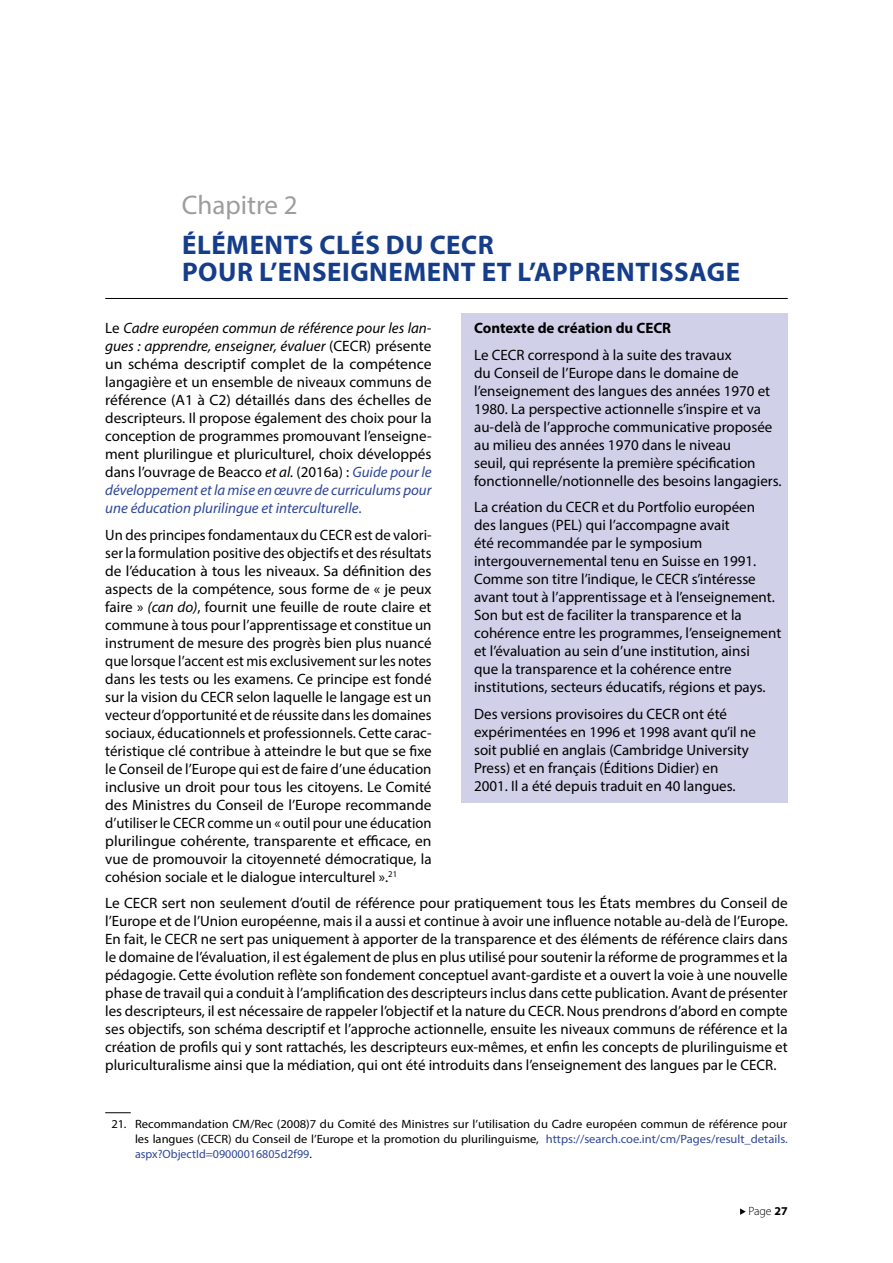
<style>
.page{position:relative;width:893px;height:1263px;background:#fff}
.page>*{position:absolute;margin:0;border:0;box-sizing:border-box;transform-origin:0 0}
.t1{font:700 27px/27px "Myriad Pro";letter-spacing:.02em;color:#153d8a}
.t2{font:27px "Myriad Pro";color:#9d9d9c}
.t3{font:15px/18px "Myriad Pro";color:#000;text-align:justify}
.t4{font:700 15px "Myriad Pro";color:#000}
.t5{font:12px/15px "Myriad Pro";color:#000;text-align:justify;scale:1.05 1}
.t6{font:300 12px "Myriad Pro";color:#000}
.s1{font-style:italic}
.s2{font-style:italic;color:#2f4798}
.s3{color:#2f4798}
.s4{font-weight:700}
</style>
<div class="page">
<svg style="left:740px;top:1208px;width:6px;height:7px"></svg>
<svg style="left:105px;top:1112px;width:26px;height:1px"></svg>
<hr style="left:105px;top:298px;width:683px;height:1px;background:#000">
<div style="left:461px;top:313px;width:327px;height:32px;background:#d0d1e9"></div>
<div style="left:461px;top:340px;width:327px;height:158px;background:#d0d1e9"></div>
<div style="left:461px;top:492px;width:327px;height:212px;background:#d0d1e9"></div>
<div style="left:461px;top:699px;width:327px;height:104px;background:#d0d1e9"></div>
<h1 class="t2" style="left:182px;top:189px;width:117px">Chapitre 2</h1>
<h1 class="t1" style="left:182px;top:231px;width:560px">ÉLÉMENTS CLÉS DU CECR<br>POUR L’ENSEIGNEMENT ET L’APPRENTISSAGE</h1>
<p class="t3" style="left:105px;top:319px;width:328px">Le <span class="s1">Cadre européen commun de référence pour les lan&shy;gues : apprendre, enseigner, évaluer</span> (CECR) présente un schéma descriptif complet de la compétence langagière et un ensemble de niveaux communs de référence (A1 à C2) détaillés dans des échelles de descripteurs. Il propose également des choix pour la conception de programmes promouvant l’enseigne&shy;ment plurilingue et pluriculturel, choix développés dans l’ouvrage de Beacco <span class="s1">et al.</span> (2016a) : <span class="s2">Guide pour le développement et la mise en œuvre de curriculums pour une éducation plurilingue et interculturelle</span><span class="s3">.</span></p>
<p class="t3" style="left:105px;top:525px;width:328px">Un des principes fondamentaux du CECR est de valori&shy;ser la formulation positive des objectifs et des résultats de l’éducation à tous les niveaux. Sa définition des aspects de la compétence, sous forme de « je peux faire » <span class="s1">(can do)</span>, fournit une feuille de route claire et commune à tous pour l’apprentissage et constitue un instrument de mesure des progrès bien plus nuancé que lorsque l’accent est mis exclusivement sur les notes dans les tests ou les examens. Ce principe est fondé sur la vision du CECR selon laquelle le langage est un vecteur d’opportunité et de réussite dans les domaines sociaux, éducationnels et professionnels. Cette carac&shy;téristique clé contribue à atteindre le but que se fixe le Conseil de l’Europe qui est de faire d’une éducation inclusive un droit pour tous les citoyens. Le Comité des Ministres du Conseil de l’Europe recommande d’utiliser le CECR comme un « outil pour une éducation plurilingue cohérente, transparente et efficace, en vue de promouvoir la citoyenneté démocratique, la cohésion sociale et le dialogue interculturel ».<sup>21</sup></p>
<p class="t4" style="left:474px;top:318px;width:199px">Contexte de création du CECR</p>
<p class="t3" style="left:474px;top:345px;width:309px;text-align:left">Le CECR correspond à la suite des travaux<br>du Conseil de l’Europe dans le domaine de l’enseignement des langues des années 1970 et 1980. La perspective actionnelle s’inspire et va au-delà de l’approche communicative proposée au milieu des années 1970 dans le niveau<br>seuil, qui représente la première spécification fonctionnelle/notionnelle des besoins langagiers.</p>
<p class="t3" style="left:474px;top:498px;width:309px;text-align:left">La création du CECR et du Portfolio européen<br>des langues (PEL) qui l’accompagne avait<br>été recommandée par le symposium intergouvernemental tenu en Suisse en 1991.<br>Comme son titre l’indique, le CECR s’intéresse avant tout à l’apprentissage et à l’enseignement.<br>Son but est de faciliter la transparence et la cohérence entre les programmes, l’enseignement et l’évaluation au sein d’une institution, ainsi<br>que la transparence et la cohérence entre institutions, secteurs éducatifs, régions et pays.</p>
<p class="t3" style="left:474px;top:704px;width:283px;text-align:left">Des versions provisoires du CECR ont été expérimentées en 1996 et 1998 avant qu’il ne soit publié en anglais (Cambridge University Press) et en français (Éditions Didier) en 2001. Il a été depuis traduit en 40 langues.</p>
<p class="t3" style="left:105px;top:894px;width:684px">Le CECR sert non seulement d’outil de référence pour pratiquement tous les États membres du Conseil de l’Europe et de l’Union européenne, mais il a aussi et continue à avoir une influence notable au-delà de l’Europe.<br>En fait, le CECR ne sert pas uniquement à apporter de la transparence et des éléments de référence clairs dans le domaine de l’évaluation, il est également de plus en plus utilisé pour soutenir la réforme de programmes et la pédagogie. Cette évolution reflète son fondement conceptuel avant-gardiste et a ouvert la voie à une nouvelle phase de travail qui a conduit à l’amplification des descripteurs inclus dans cette publication. Avant de présenter les descripteurs, il est nécessaire de rappeler l’objectif et la nature du CECR. Nous prendrons d’abord en compte ses objectifs, son schéma descriptif et l’approche actionnelle, ensuite les niveaux communs de référence et la création de profils qui y sont rattachés, les descripteurs eux-mêmes, et enfin les concepts de plurilinguisme et pluriculturalisme ainsi que la médiation, qui ont été introduits dans l’enseignement des langues par le CECR.</p>
<p class="t5" style="left:135px;top:1116px;width:623px;text-indent:-23px">21. Recommandation CM/Rec (2008)7 du Comité des Ministres sur l’utilisation du Cadre européen commun de référence pour les langues (CECR) du Conseil de l’Europe et la promotion du plurilinguisme, <span class="s3">https://search.coe.int/cm/Pages/result_details. aspx?ObjectId=09000016805d2f99</span>.</p>
<p class="t6" style="left:748px;top:1204px;width:41px">Page <span class="s4">27</span></p>
</div>
